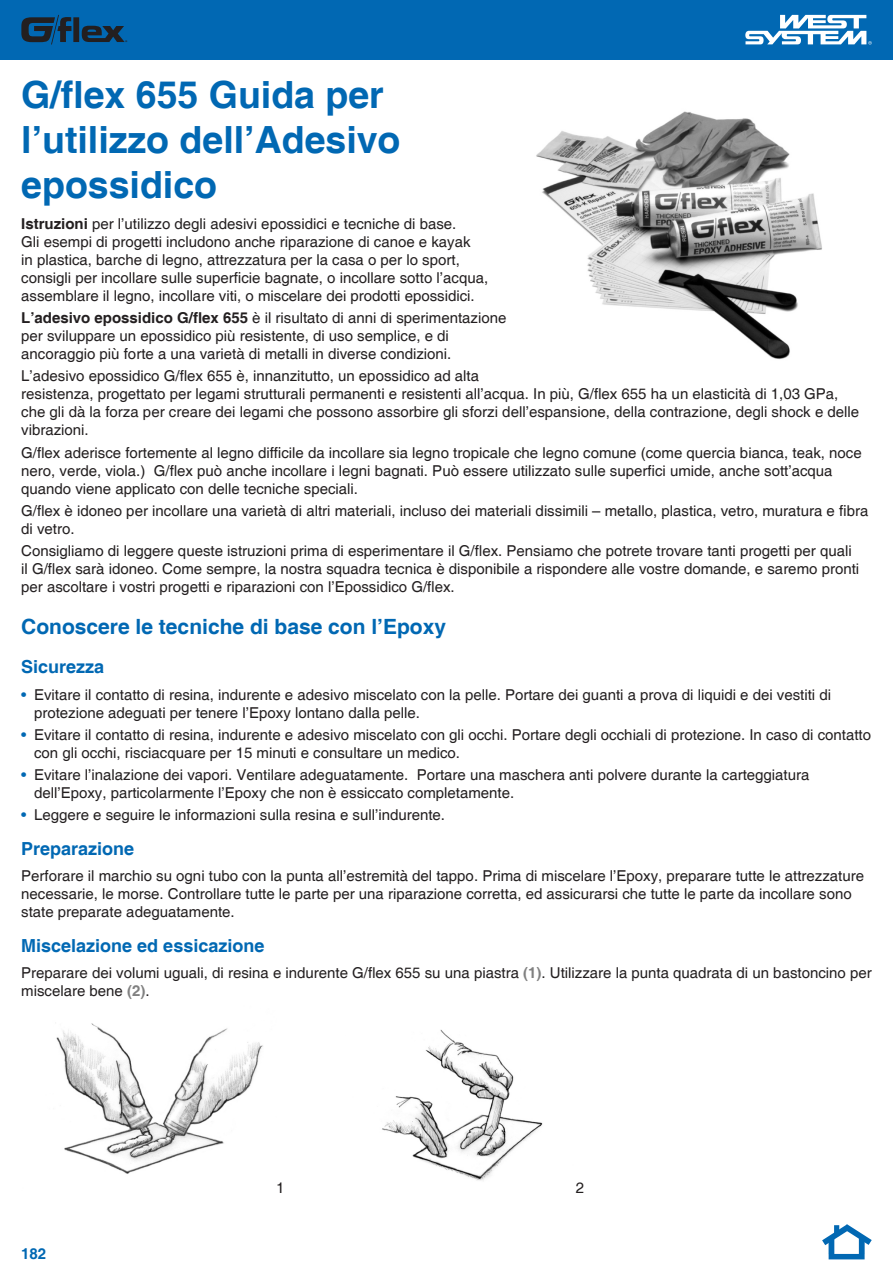
<style>
.page{position:relative;width:893px;height:1263px;background:#fff}
.page>*{position:absolute;margin:0;border:0;box-sizing:border-box;transform-origin:0 0}
.t1{font:700 37.5px/45px "Helvetica";color:#0168b3}
.t2{font:700 21px "Helvetica";color:#0168b3}
.t3{font:700 18px "Helvetica";color:#0168b3}
.t4{font:15px/18px "Helvetica";color:#231f20}
.t5{font:700 15px "Helvetica";color:#0168b3}
.t6{font:600 5.4px "Myriad Pro";color:#231f20}
.s1{font-weight:700}
.s2{color:#0168b3}
.s3{font-weight:700;color:#818181}
</style>
<div class="page">
<div style="left:0;top:0;width:893px;height:60px;background:#0168b3"></div>
<svg style="left:745px;top:15px;width:127px;height:30px"></svg>
<svg style="left:21px;top:15px;width:104px;height:29px"></svg>
<div style="left:828px;top:1239px;width:6px;height:15px;background:#0168b3"></div>
<svg style="left:822px;top:1224px;width:50px;height:27px"></svg>
<div style="left:829px;top:1254px;width:36px;height:5px;background:#0168b3"></div>
<div style="left:859px;top:1238px;width:6px;height:16px;background:#0168b3"></div>
<img style="left:56px;top:1023px;width:207px;height:151px">
<img style="left:382px;top:1030px;width:161px;height:151px">
<img style="left:536px;top:111px;width:286px;height:249px">
<p class="t6" style="left:125px;top:38px;width:4px">®</p>
<h1 class="t1" style="left:21px;top:74px;width:381px">G/flex 655 Guida per l’utilizzo dell’Adesivo epossidico</h1>
<p class="t4" style="left:21px;top:215px;width:468px"><span class="s1">Istruzioni</span> per l’utilizzo degli adesivi epossidici e tecniche di base.<br>Gli esempi di progetti includono anche riparazione di canoe e kayak<br>in plastica, barche di legno, attrezzatura per la casa o per lo sport, consigli per incollare sulle superficie bagnate, o incollare sotto l’acqua, assemblare il legno, incollare viti, o miscelare dei prodotti epossidici.</p>
<p class="t4" style="left:21px;top:309px;width:487px"><span class="s1">L’adesivo epossidico G/flex 655</span> è il risultato di anni di sperimentazione per sviluppare un epossidico più resistente, di uso semplice, e di ancoraggio più forte a una varietà di metalli in diverse condizioni.</p>
<p class="t4" style="left:21px;top:368px;width:839px">L’adesivo epossidico G/flex 655 è, innanzitutto, un epossidico ad alta<br>resistenza, progettato per legami strutturali permanenti e resistenti all’acqua. In più, G/flex 655 ha un elasticità di 1,03 GPa, che gli dà la forza per creare dei legami che possono assorbire gli sforzi dell’espansione, della contrazione, degli shock e delle vibrazioni.</p>
<p class="t4" style="left:21px;top:444px;width:842px">G/flex aderisce fortemente al legno difficile da incollare sia legno tropicale che legno comune (come quercia bianca, teak, noce nero, verde, viola.) G/flex può anche incollare i legni bagnati. Può essere utilizzato sulle superfici umide, anche sott’acqua quando viene applicato con delle tecniche speciali.</p>
<p class="t4" style="left:21px;top:502px;width:849px">G/flex è idoneo per incollare una varietà di altri materiali, incluso dei materiali dissimili – metallo, plastica, vetro, muratura e fibra di vetro.</p>
<p class="t4" style="left:21px;top:542px;width:839px">Consigliamo di leggere queste istruzioni prima di esperimentare il G/flex. Pensiamo che potrete trovare tanti progetti per quali il G/flex sarà idoneo. Come sempre, la nostra squadra tecnica è disponibile a rispondere alle vostre domande, e saremo pronti per ascoltare i vostri progetti e riparazioni con l’Epossidico G/flex.</p>
<h2 class="t2" style="left:21px;top:614px;width:426px">Conoscere le tecniche di base con l’Epoxy</h2>
<p class="t3" style="left:21px;top:656px;width:85px">Sicurezza</p>
<p class="t4" style="left:34px;top:686px;width:799px;text-indent:-13px"><span class="s2">•</span> Evitare il contatto di resina, indurente e adesivo miscelato con la pelle. Portare dei guanti a prova di liquidi e dei vestiti di protezione adeguati per tenere l’Epoxy lontano dalla pelle.</p>
<p class="t4" style="left:34px;top:726px;width:839px;text-indent:-13px"><span class="s2">•</span> Evitare il contatto di resina, indurente e adesivo miscelato con gli occhi. Portare degli occhiali di protezione. In caso di contatto con gli occhi, risciacquare per 15 minuti e consultare un medico.</p>
<p class="t4" style="left:34px;top:766px;width:777px;text-indent:-13px"><span class="s2">•</span> Evitare l’inalazione dei vapori. Ventilare adeguatamente. Portare una maschera anti polvere durante la carteggiatura dell’Epoxy, particolarmente l’Epoxy che non è essiccato completamente.</p>
<p class="t4" style="left:21px;top:806px;width:425px"><span class="s2">•</span> Leggere e seguire le informazioni sulla resina e sull’indurente.</p>
<p class="t3" style="left:21px;top:837px;width:115px">Preparazione</p>
<p class="t4" style="left:21px;top:867px;width:844px">Perforare il marchio su ogni tubo con la punta all’estremità del tappo. Prima di miscelare l’Epoxy, preparare tutte le attrezzature necessarie, le morse. Controllare tutte le parte per una riparazione corretta, ed assicurarsi che tutte le parte da incollare sono state preparate adeguatamente.</p>
<p class="t3" style="left:21px;top:934px;width:245px">Miscelazione ed essicazione</p>
<p class="t4" style="left:21px;top:964px;width:852px">Preparare dei volumi uguali, di resina e indurente G/flex 655 su una piastra <span class="s3">(1)</span>. Utilizzare la punta quadrata di un bastoncino per miscelare bene <span class="s3">(2)</span>.</p>
<p class="t5" style="left:21px;top:1244px;width:27px">182</p>
<p class="t4" style="left:276px;top:1179px;width:10px">1</p>
<p class="t4" style="left:576px;top:1179px;width:10px">2</p>
</div>
